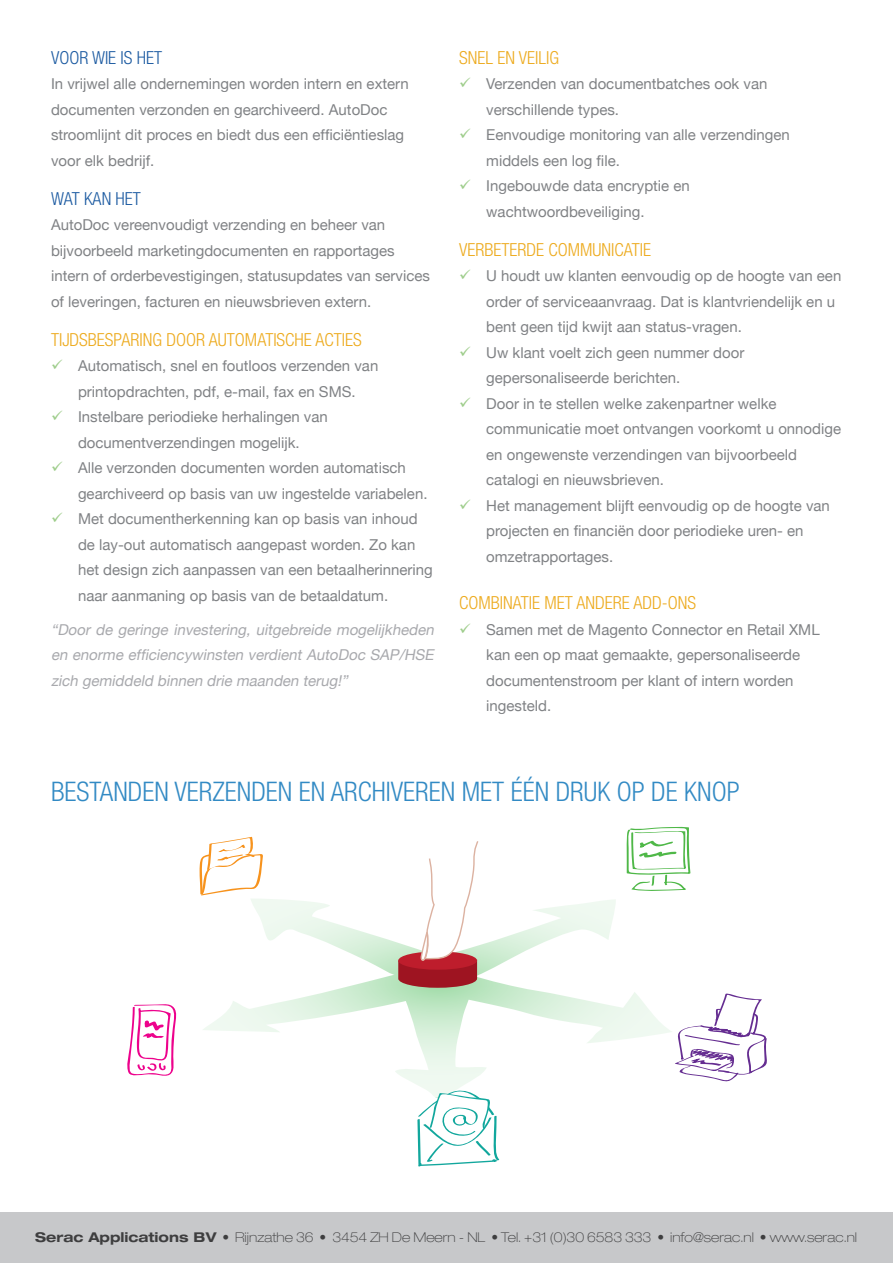
<style>
.page{position:relative;width:893px;height:1263px;background:#fff}
.page>*{position:absolute;margin:0;border:0;box-sizing:border-box;transform-origin:0 0}
.subtitle{font:300 condensed 27px "Helvetica Neue LT Pro";color:#328ac4}
.tussenkop_oranje{font:300 condensed 18px "Helvetica Neue LT Pro";color:#edab1f}
.intro{font:300 condensed 18px "Helvetica Neue LT Pro";color:#1e5ca2}
.tussenkop{font:300 condensed 18px "Helvetica Neue LT Pro";color:#1e5ca2}
.t1{font:15px/25.5px "Helvetica Neue";color:#808285}
.t2{font:italic 15px/25.5px "Helvetica Neue";color:#a8a9ad;text-align:justify}
.t3{font:100 expanded 13.5px "Helvetica Neue LT Pro";color:#3e3e3f}
.s1{font-weight:700}
</style>
<div class="page">
<svg style="left:199px;top:826px;width:568px;height:341px"></svg>
<svg style="left:127px;top:1004px;width:50px;height:72px"></svg>
<div style="left:0;top:1212px;width:893px;height:51px;background:#c7c8ca"></div>
<p class="intro" style="left:51px;top:47px;width:113px">VOOR WIE IS HET</p>
<p class="t1" style="left:51px;top:71px;width:359px">In vrijwel alle ondernemingen worden intern en extern documenten verzonden en gearchiveerd. AutoDoc stroomlijnt dit proces en biedt dus een efficiëntieslag voor elk bedrijf.</p>
<p class="tussenkop" style="left:51px;top:188px;width:91px">WAT KAN HET</p>
<p class="t1" style="left:51px;top:212px;width:380px">AutoDoc vereenvoudigt verzending en beheer van bijvoorbeeld marketingdocumenten en rapportages intern of orderbevestigingen, statusupdates van services of leveringen, facturen en nieuwsbrieven extern.</p>
<p class="tussenkop_oranje" style="left:51px;top:329px;width:312px">TIJDSBESPARING DOOR AUTOMATISCHE ACTIES</p>
<p class="t1" style="left:78px;top:353px;width:302px">Automatisch, snel en foutloos verzenden van printopdrachten, pdf, e-mail, fax en SMS.</p>
<p class="t1" style="left:78px;top:404px;width:251px">Instelbare periodieke herhalingen van documentverzendingen mogelijk.</p>
<p class="t1" style="left:78px;top:455px;width:351px">Alle verzonden documenten worden automatisch gearchiveerd op basis van uw ingestelde variabelen.</p>
<p class="t1" style="left:78px;top:506px;width:356px">Met documentherkenning kan op basis van inhoud de lay-out automatisch aangepast worden. Zo kan het design zich aanpassen van een betaalherinnering naar aanmaning op basis van de betaaldatum.</p>
<p class="t2" style="left:51px;top:617px;width:387px">“Door de geringe investering, uitgebreide mogelij kheden en enorme efficiencywinsten verdient AutoDoc SAP/HSE zich gemiddeld binnen drie maanden terug!”</p>
<p class="tussenkop_oranje" style="left:459px;top:47px;width:101px">SNEL EN VEILIG</p>
<p class="t1" style="left:486px;top:71px;width:283px">Verzenden van documentbatches ook van verschillende types.</p>
<p class="t1" style="left:486px;top:122px;width:305px">Eenvoudige monitoring van alle verzendingen middels een log file.</p>
<p class="t1" style="left:486px;top:173px;width:205px">Ingebouwde data encryptie en wachtwoordbeveiliging.</p>
<p class="tussenkop_oranje" style="left:459px;top:239px;width:193px">VERBETERDE COMMUNICATIE</p>
<p class="t1" style="left:486px;top:263px;width:357px">U houdt uw klanten eenvoudig op de hoogte van een order of serviceaanvraag. Dat is klantvriendelijk en u bent geen tijd kwijt aan status-vragen.</p>
<p class="t1" style="left:486px;top:340px;width:260px">Uw klant voelt zich geen nummer door gepersonaliseerde berichten.</p>
<p class="t1" style="left:486px;top:391px;width:356px">Door in te stellen welke zakenpartner welke communicatie moet ontvangen voorkomt u onnodige en ongewenste verzendingen van bijvoorbeeld catalogi en nieuwsbrieven.</p>
<p class="t1" style="left:486px;top:493px;width:345px">Het management blijft eenvoudig op de hoogte van projecten en financiën door periodieke uren- en omzetrapportages.</p>
<p class="tussenkop_oranje" style="left:459px;top:593px;width:238px">COMBINATIE MET ANDERE ADD-ONS</p>
<p class="t1" style="left:486px;top:617px;width:335px">Samen met de Magento Connector en Retail XML kan een op maat gemaakte, gepersonaliseerde documentenstroom per klant of intern worden ingesteld.</p>
<p class="subtitle" style="left:51px;top:776px;width:690px">BESTANDEN VERZENDEN EN ARCHIVEREN MET ÉÉN DRUK OP DE KNOP</p>
<p class="t3" style="left:35px;top:1229px;width:823px"><span class="s1">Serac Applications BV</span> • Rijnzathe 36 • 3454 ZH De Meern - NL • Tel. +31 (0)30 6583 333 • info@serac.nl • www.serac.nl</p>
</div>
